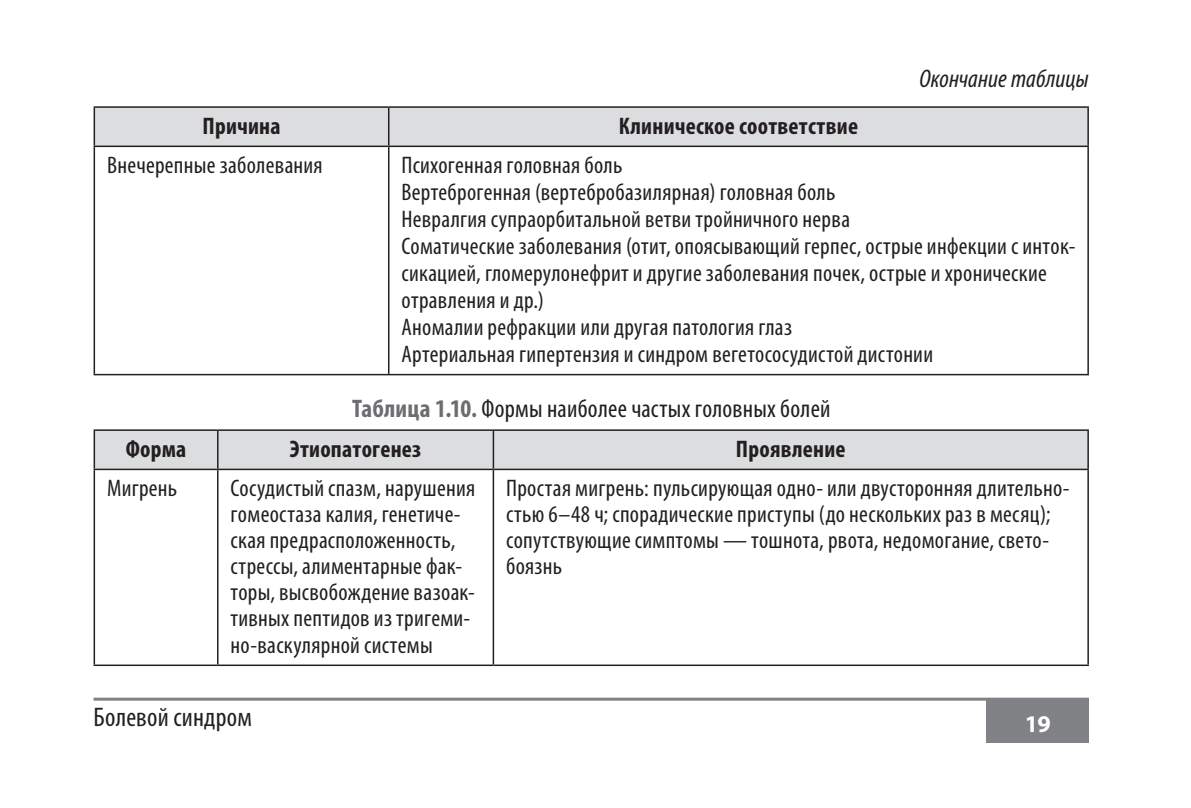
<style>
.page{position:relative;width:1191px;height:808px;background:#fff}
.page>*{position:absolute;margin:0;border:0;box-sizing:border-box;transform-origin:0 0}
.t1{font:condensed 27px "Myriad Pro";letter-spacing:.01em;color:#231f20}
.t2{font:condensed 25.5px "Myriad Pro";letter-spacing:.01em;color:#231f20}
.t3{font:italic condensed 25.5px "Myriad Pro";color:#231f20}
.t4{font:condensed 24px/26.1px "Myriad Pro";letter-spacing:.01em;color:#231f20}
.t5{font:700 condensed 24px "Myriad Pro";letter-spacing:.01em;color:#231f20}
.t6{font:700 24px "Myriad Pro";color:#fff}
.s1{font-weight:700;color:#6c6d70}
</style>
<div class="page">
<hr style="left:94px;top:698px;width:995px;height:3px;background:#808285">
<div style="left:986px;top:698px;width:103px;height:44px;background:#808285"></div>
<div style="left:95px;top:108px;width:992px;height:38px;background:#dcdddf"></div>
<hr style="left:388px;top:108px;width:1px;height:38px;background:#231f20">
<hr style="left:388px;top:147px;width:1px;height:227px;background:#231f20">
<hr style="left:94px;top:106px;width:295px;height:2px;background:#231f20">
<hr style="left:94px;top:108px;width:1px;height:38px;background:#231f20">
<hr style="left:389px;top:106px;width:700px;height:2px;background:#231f20">
<hr style="left:1087px;top:108px;width:2px;height:38px;background:#231f20">
<hr style="left:94px;top:146px;width:295px;height:1px;background:#231f20">
<hr style="left:94px;top:147px;width:1px;height:227px;background:#231f20">
<hr style="left:389px;top:146px;width:700px;height:1px;background:#231f20">
<hr style="left:1087px;top:147px;width:2px;height:227px;background:#231f20">
<hr style="left:94px;top:374px;width:995px;height:1px;background:#231f20">
<div style="left:95px;top:431px;width:992px;height:38px;background:#dcdddf"></div>
<hr style="left:217px;top:431px;width:1px;height:38px;background:#231f20">
<hr style="left:492px;top:431px;width:2px;height:38px;background:#231f20">
<hr style="left:94px;top:429px;width:124px;height:2px;background:#231f20">
<hr style="left:94px;top:431px;width:1px;height:38px;background:#231f20">
<hr style="left:218px;top:429px;width:871px;height:2px;background:#231f20">
<hr style="left:1087px;top:431px;width:2px;height:38px;background:#231f20">
<hr style="left:493px;top:469px;width:596px;height:1px;background:#231f20">
<hr style="left:1087px;top:470px;width:2px;height:194px;background:#231f20">
<hr style="left:493px;top:664px;width:596px;height:2px;background:#231f20">
<hr style="left:218px;top:469px;width:275px;height:1px;background:#231f20">
<hr style="left:492px;top:470px;width:2px;height:194px;background:#231f20">
<hr style="left:218px;top:664px;width:275px;height:2px;background:#231f20">
<hr style="left:94px;top:469px;width:124px;height:1px;background:#231f20">
<hr style="left:94px;top:470px;width:1px;height:194px;background:#231f20">
<hr style="left:217px;top:470px;width:1px;height:194px;background:#231f20">
<hr style="left:94px;top:664px;width:124px;height:2px;background:#231f20">
<p class="t3" style="left:919px;top:70px;width:171px">Окончание таблицы</p>
<p class="t5" style="left:202px;top:117px;width:80px">Причина</p>
<p class="t5" style="left:619px;top:117px;width:241px">Клиническое соответствие</p>
<p class="t4" style="left:107px;top:154px;width:217px">Внечерепные заболевания</p>
<p class="t4" style="left:401px;top:154px;width:675px;line-height:27px">Психогенная головная боль<br>Вертеброгенная (вертебробазилярная) головная боль<br>Невралгия супраорбитальной ветви тройничного нерва<br>Соматические заболевания (отит, опоясывающий герпес, острые инфекции с инток&shy;сикацией, гломерулонефрит и другие заболевания почек, острые и хронические отравления и др.)<br>Аномалии рефракции или другая патология глаз<br>Артериальная гипертензия и синдром вегетососудистой дистонии</p>
<p class="t2" style="left:352px;top:400px;width:480px"><span class="s1">Таблица 1.10.</span> Формы наиболее частых головных болей</p>
<p class="t5" style="left:126px;top:440px;width:62px">Форма</p>
<p class="t5" style="left:290px;top:440px;width:133px">Этиопатогенез</p>
<p class="t5" style="left:736px;top:440px;width:111px">Проявление</p>
<p class="t4" style="left:107px;top:477px;width:72px">Мигрень</p>
<p class="t4" style="left:230px;top:477px;width:246px">Сосудистый спазм, нарушения гомеостаза калия, генетиче&shy;ская предрасположенность, стрессы, алиментарные фак&shy;торы, высвобождение вазоак&shy;тивных пептидов из тригеми&shy;но-васкулярной системы</p>
<p class="t4" style="left:506px;top:477px;width:565px">Простая мигрень: пульсирующая одно- или двусторонняя длительно&shy;стью 6–48 ч; спорадические приступы (до нескольких раз в месяц); сопутствующие симптомы — тошнота, рвота, недомогание, свето&shy;боязнь</p>
<p class="t1" style="left:94px;top:708px;width:160px">Болевой синдром</p>
<p class="t6" style="left:1025px;top:715px;width:27px">19</p>
</div>
